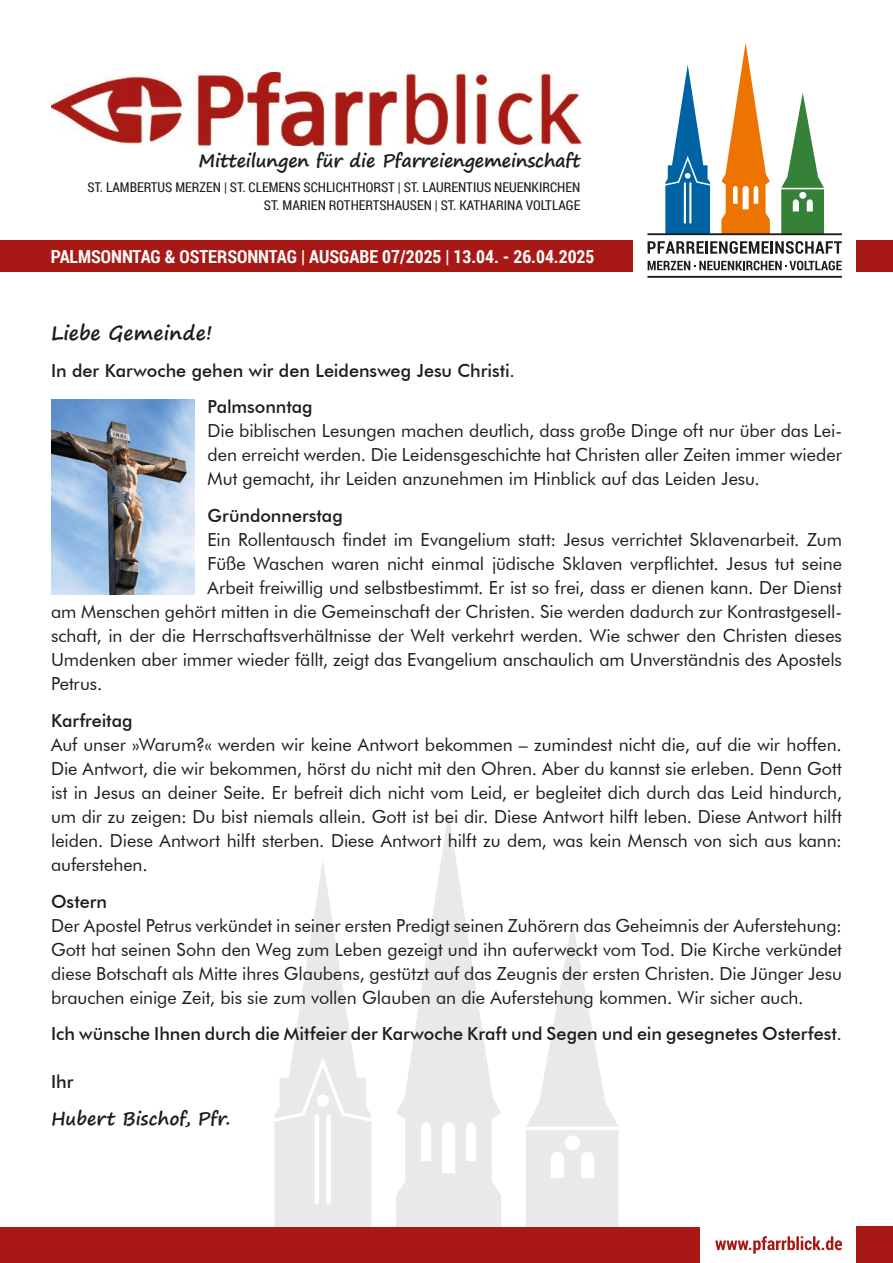
<style>
.page{position:relative;width:893px;height:1263px;background:#fff}
.page>*{position:absolute;margin:0;border:0;box-sizing:border-box;transform-origin:0 0}
.t1{font:700 19.5px "Segoe Print";letter-spacing:.01em;color:#1d1d1b}
.t2{font:18px/24px "Futura BT";letter-spacing:-.005em;color:#1d1d1b;text-align:justify}
.t3{font:500 18px/36.8px "Futura BT";color:#1d1d1b}
.t4{font:700 18px "Roboto Condensed";color:#fff}
.t5{font:700 18px "Segoe Print";letter-spacing:-.01em;color:#1d1d1b}
.t6{font:700 18px "Segoe Print";letter-spacing:.01em;color:#1d1d1b}
.t7{font:13.5px/18px "Roboto Condensed";color:#1d1d1b;text-align:right}
</style>
<div class="page">
<svg style="left:396px;top:813px;width:105px;height:414px"></svg>
<svg style="left:526px;top:921px;width:93px;height:306px"></svg>
<svg style="left:274px;top:862px;width:97px;height:365px"></svg>
<img style="left:51px;top:72px;width:530px;height:74px">
<div style="left:0;top:240px;width:633px;height:32px;background:#a81815"></div>
<div style="left:857px;top:240px;width:36px;height:32px;background:#a81815"></div>
<svg style="left:721px;top:43px;width:49px;height:190px"></svg>
<svg style="left:781px;top:93px;width:43px;height:140px"></svg>
<svg style="left:665px;top:65px;width:45px;height:168px"></svg>
<hr style="left:647px;top:276px;width:195px;height:2px;background:#1d1d1b">
<svg style="left:648px;top:261px;width:194px;height:9px"></svg>
<svg style="left:648px;top:241px;width:194px;height:13px"></svg>
<hr style="left:647px;top:233px;width:195px;height:2px;background:#1d1d1b">
<div style="left:857px;top:1227px;width:36px;height:36px;background:#a81815"></div>
<svg style="left:715px;top:1236px;width:127px;height:18px"></svg>
<div style="left:0;top:1227px;width:700px;height:36px;background:#a81815"></div>
<img style="left:51px;top:400px;width:144px;height:194px">
<p class="t5" style="left:198px;top:144px;width:383px">Mitteilungen für die Pfarreiengemeinschaft</p>
<p class="t7" style="left:87px;top:178px;width:495px">ST. LAMBERTUS MERZEN | ST. CLEMENS SCHLICHTHORST | ST. LAURENTIUS NEUENKIRCHEN<br>ST. MARIEN ROTHERTSHAUSEN | ST. KATHARINA VOLTLAGE</p>
<p class="t4" style="left:51px;top:244px;width:545px">PALMSONNTAG &amp; OSTERSONNTAG | AUSGABE 07/2025 | 13.04. - 26.04.2025</p>
<p class="t1" style="left:51px;top:315px;width:163px">Liebe Gemeinde!</p>
<p class="t3" style="left:207px;top:352px;width:309px;text-indent:-156px">In der Karwoche gehen wir den Leidensweg Jesu Christi.<br>Palmsonntag</p>
<p class="t2" style="left:207px;top:419px;width:636px">Die biblischen Lesungen machen deutlich, dass große Dinge oft nur über das Lei&shy;den erreicht werden. Die Leidensgeschichte hat Christen aller Zeiten immer wieder Mut gemacht, ihr Leiden anzunehmen im Hinblick auf das Leiden Jesu.</p>
<p class="t3" style="left:207px;top:497px;width:137px">Gründonnerstag</p>
<p class="t2" style="left:207px;top:527px;width:636px">Ein Rollentausch findet im Evangelium statt: Jesus verrichtet Sklavenarbeit. Zum</p>
<p class="t2" style="left:207px;top:551px;width:636px">Füße Waschen waren nicht einmal jüdische Sklaven verpflichtet. Jesus tut seine</p>
<p class="t2" style="left:207px;top:575px;width:636px">Arbeit freiwillig und selbstbestimmt. Er ist so frei, dass er dienen kann. Der Dienst</p>
<p class="t2" style="left:51px;top:599px;width:792px">am Menschen gehört mitten in die Gemeinschaft der Christen. Sie werden dadurch zur Kontrastgesell-</p>
<p class="t2" style="left:51px;top:623px;width:792px">schaft, in der die Herrschaftsverhältnisse der Welt verkehrt werden. Wie schwer den Christen dieses</p>
<p class="t2" style="left:51px;top:647px;width:792px">Umdenken aber immer wieder fällt, zeigt das Evangelium anschaulich am Unverständnis des Apostels</p>
<p class="t2" style="left:51px;top:671px;width:53px">Petrus.</p>
<p class="t3" style="left:51px;top:702px;width:83px">Karfreitag</p>
<p class="t2" style="left:51px;top:732px;width:792px">Auf unser »Warum?« werden wir keine Antwort bekommen – zumindest nicht die, auf die wir hoffen.<br>Die Antwort, die wir bekommen, hörst du nicht mit den Ohren. Aber du kannst sie erleben. Denn Gott ist in Jesus an deiner Seite. Er befreit dich nicht vom Leid, er begleitet dich durch das Leid hindurch, um dir zu zeigen: Du bist niemals allein. Gott ist bei dir. Diese Antwort hilft leben. Diese Antwort hilft leiden. Diese Antwort hilft sterben. Diese Antwort hilft zu dem, was kein Mensch von sich aus kann: auferstehen.</p>
<p class="t3" style="left:51px;top:882px;width:58px">Ostern</p>
<p class="t2" style="left:51px;top:913px;width:792px">Der Apostel Petrus verkündet in seiner ersten Predigt seinen Zuhörern das Geheimnis der Auferstehung:<br>Gott hat seinen Sohn den Weg zum Leben gezeigt und ihn auferweckt vom Tod. Die Kirche verkündet diese Botschaft als Mitte ihres Glaubens, gestützt auf das Zeugnis der ersten Christen. Die Jünger Jesu brauchen einige Zeit, bis sie zum vollen Glauben an die Auferstehung kommen. Wir sicher auch.</p>
<p class="t3" style="left:51px;top:1015px;width:792px">Ich wünsche Ihnen durch die Mitfeier der Karwoche Kraft und Segen und ein gesegnetes Osterfest.</p>
<p class="t3" style="left:51px;top:1063px;width:24px">Ihr</p>
<p class="t6" style="left:51px;top:1102px;width:181px">Hubert Bischof, Pfr.</p>
</div>
